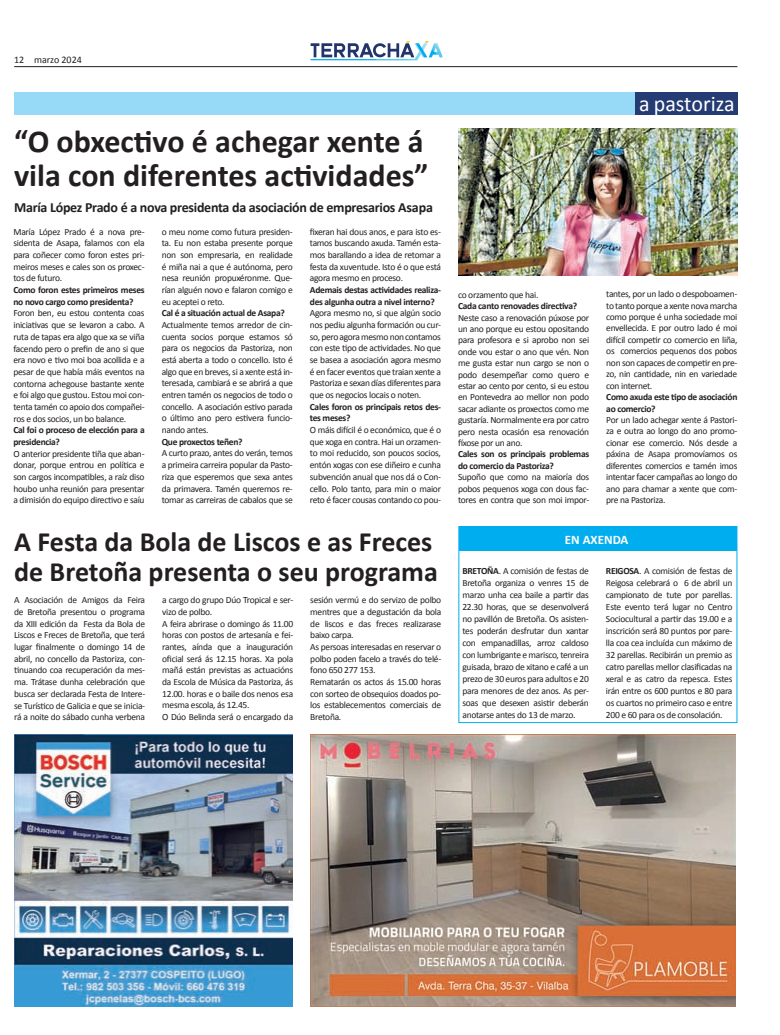
<style>
.page{position:relative;width:780px;height:1035px;background:#fff}
.page>*{position:absolute;margin:0;border:0;box-sizing:border-box;transform-origin:0 0}
.t1{font:700 32px/34px "Calibri";color:#231f20}
.t2{font:700 28px/30px "Calibri";color:#231f20}
.t3{font:22px "Calibri";color:#fff}
.t4{font:700 14px "Calibri";letter-spacing:-.02em;color:#231f20}
.t5{font:700 13px "Calibri";color:#fff}
.t6{font:10px "Calibri";color:#231f20}
.t7{font:9.5px/11.7px "Calibri";letter-spacing:-.03em;color:#231f20;text-align:justify}
.t8{font:700 9.5px/11.7px "Calibri";letter-spacing:-.03em;color:#231f20}
.s1{font-weight:700}
</style>
<div class="page">
<hr style="left:14px;top:66px;width:723px;height:1px;background:#231f20">
<svg style="left:310px;top:41px;width:132px;height:19px"></svg>
<div style="left:14px;top:92px;width:723px;height:22px;background:#97daf8"></div>
<div style="left:634px;top:92px;width:103px;height:22px;background:#253b73"></div>
<img style="left:458px;top:128px;width:279px;height:148px">
<svg style="left:458px;top:526px;width:280px;height:197px"></svg>
<div style="left:459px;top:526px;width:277px;height:25px;background:#00aeef"></div>
<img style="left:14px;top:734px;width:278px;height:272px">
<img style="left:310px;top:734px;width:425px;height:272px">
<p class="t6" style="left:14px;top:54px;width:69px">12 marzo 2024</p>
<h1 class="t1" style="left:14px;top:123px;width:416px">“O obxectivo é achegar xente á vila con diferentes actividades”</h1>
<h3 class="t4" style="left:14px;top:198px;width:420px">María López Prado é a nova presidenta da asociación de empresarios Asapa</h3>
<p class="t7" style="left:13px;top:225px;width:133px">María López Prado é a nova pre&shy;sidenta de Asapa, falamos con ela para coñecer como foron estes pri&shy;meiros meses e cales son os proxec&shy;tos de futuro.</p>
<p class="t8" style="left:13px;top:284px;width:133px">Como foron estes primeiros meses no novo cargo como presidenta?</p>
<p class="t7" style="left:13px;top:307px;width:133px">Foron ben, eu estou contenta coas iniciativas que se levaron a cabo. A ruta de tapas era algo que xa se viña facendo pero o prefin de ano si que era novo e tivo moi boa acollida e a pesar de que había máis eventos na contorna achegouse bastante xente e foi algo que gustou. Estou moi con&shy;tenta tamén co apoio dos compañei&shy;ros e dos socios, un bo balance.</p>
<p class="t8" style="left:13px;top:424px;width:133px">Cal foi o proceso de elección para a presidencia?</p>
<p class="t7" style="left:13px;top:447px;width:133px">O anterior presidente tiña que aban&shy;donar, porque entrou en política e son cargos incompatibles, a raíz diso houbo unha reunión para presentar a dimisión do equipo directivo e saíu</p>
<p class="t7" style="left:162px;top:225px;width:133px">o meu nome como futura presiden&shy;ta. Eu non estaba presente porque non son empresaria, en realidade é miña nai a que é autónoma, pero nesa reunión propuxéronme. Que&shy;rían alguén novo e falaron comigo e eu aceptei o reto.</p>
<p class="t8" style="left:162px;top:307px;width:125px">Cal é a situación actual de Asapa?</p>
<p class="t7" style="left:162px;top:318px;width:133px">Actualmente temos arredor de cin&shy;cuenta socios porque estamos só para os negocios da Pastoriza, non está aberta a todo o concello. Isto é algo que en breves, si a xente está in&shy;teresada, cambiará e se abrirá a que entren tamén os negocios de todo o concello. A asociación estivo parada o último ano pero estivera funcio&shy;nando antes.</p>
<p class="t8" style="left:162px;top:435px;width:82px">Que proxectos teñen?</p>
<p class="t7" style="left:162px;top:447px;width:133px">A curto prazo, antes do verán, temos a primeira carreira popular da Pasto&shy;riza que esperemos que sexa antes da primavera. Tamén queremos re&shy;tomar as carreiras de cabalos que se</p>
<p class="t7" style="left:310px;top:225px;width:133px">fixeran hai dous anos, e para isto es&shy;tamos buscando axuda. Tamén esta&shy;mos barallando a idea de retomar a festa da xuventude. Isto é o que está agora mesmo en proceso.</p>
<p class="t8" style="left:310px;top:283px;width:133px">Ademais destas actividades realiza&shy;des algunha outra a nivel interno?</p>
<p class="t7" style="left:310px;top:307px;width:133px">Agora mesmo no, si que algún socio nos pediu algunha formación ou cur&shy;so, pero agora mesmo non contamos con este tipo de actividades. No que se basea a asociación agora mesmo é en facer eventos que traian xente a Pastoriza e sexan días diferentes para que os negocios locais o noten.</p>
<p class="t8" style="left:310px;top:400px;width:133px">Cales foron os principais retos des&shy;tes meses?</p>
<p class="t7" style="left:310px;top:424px;width:133px">O máis difícil é o económico, que é o que xoga en contra. Hai un orzamen&shy;to moi reducido, son poucos socios, entón xogas con ese diñeiro e cunha subvención anual que nos dá o Con&shy;cello. Polo tanto, para min o maior reto é facer cousas contando co pou-</p>
<h2 class="t2" style="left:14px;top:525px;width:425px">A Festa da Bola de Liscos e as Freces de Bretoña presenta o seu programa</h2>
<p class="t7" style="left:14px;top:594px;width:132px">A Asociación de Amigos da Feira de Bretoña presentou o programa da XIII edición da Festa da Bola de Liscos e Freces de Bretoña, que terá lugar finalmente o domingo 14 de abril, no concello da Pastoriza, con&shy;tinuando coa recuperación da mes&shy;ma. Trátase dunha celebración que busca ser declarada Festa de Intere&shy;se Turístico de Galicia e que se inicia&shy;rá a noite do sábado cunha verbena</p>
<p class="t7" style="left:162px;top:594px;width:132px;text-align:left">a cargo do grupo Dúo Tropical e ser&shy;vizo de polbo.<br>A feira abrirase o domingo ás 11.00 horas con postos de artesanía e fei&shy;rantes, aínda que a inauguración oficial será ás 12.15 horas. Xa pola mañá están previstas as actuacións da Escola de Música da Pastoriza, ás<br>12.00. horas e o baile dos nenos esa mesma escola, ás 12.45.<br>O Dúo Belinda será o encargado da</p>
<p class="t7" style="left:310px;top:594px;width:132px;text-align:left">sesión vermú e do servizo de polbo mentres que a degustación da bola de liscos e das freces realizarase baixo carpa.<br>As persoas interesadas en reservar o polbo poden facelo a través do telé&shy;fono 650 277 153.<br>Rematarán os actos ás 15.00 horas con sorteo de obsequios doados po&shy;los establecementos comerciais de<br>Bretoña.</p>
<h3 class="t3" style="left:639px;top:90px;width:97px">a pastoriza</h3>
<p class="t7" style="left:458px;top:288px;width:82px">co orzamento que hai.</p>
<p class="t8" style="left:458px;top:300px;width:121px">Cada canto renovades directiva?</p>
<p class="t7" style="left:458px;top:311px;width:133px;line-height:11.4px">Neste caso a renovación púxose por un ano porque eu estou opositando para profesora e si aprobo non sei onde vou estar o ano que vén. Non me gusta estar nun cargo se non o podo desempeñar como quero e estar ao cento por cento, si eu estou en Pontevedra ao mellor non podo sacar adiante os proxectos como me gustaría. Normalmente era por catro pero nesta ocasión esa renovación fíxose por un ano.</p>
<p class="t8" style="left:458px;top:448px;width:133px;line-height:11.4px">Cales son os principais problemas do comercio da Pastoriza?</p>
<p class="t7" style="left:458px;top:471px;width:133px;line-height:11.4px">Supoño que como na maioría dos pobos pequenos xoga con dous fac&shy;tores en contra que son moi impor-</p>
<p class="t7" style="left:606px;top:288px;width:133px;line-height:11.4px">tantes, por un lado o despoboamen&shy;to tanto porque a xente nova marcha como porque é unha sociedade moi envellecida. E por outro lado é moi difícil competir co comercio en liña, os comercios pequenos dos pobos non son capaces de competir en pre&shy;zo, nin cantidade, nin en variedade con internet.</p>
<p class="t8" style="left:606px;top:391px;width:133px;line-height:11.4px">Como axuda este tipo de asociación ao comercio?</p>
<p class="t7" style="left:606px;top:414px;width:133px;line-height:11.4px">Por un lado achegar xente á Pastori&shy;za e outra ao longo do ano promo&shy;cionar ese comercio. Nós desde a páxina de Asapa promovíamos os diferentes comercios e tamén imos intentar facer campañas ao longo do ano para chamar a xente que com&shy;pre na Pastoriza.</p>
<h3 class="t5" style="left:565px;top:531px;width:65px">EN AXENDA</h3>
<p class="t7" style="left:462px;top:564px;width:128px;line-height:12px"><span class="s1">BRETOÑA</span>. A comisión de festas de Bretoña organiza o venres 15 de marzo unha cea baile a partir das 22.30 horas, que se desenvolverá no pavillón de Bretoña. Os asisten&shy;tes poderán desfrutar dun xantar con empanadillas, arroz caldoso con lumbrigante e marisco, tenreira guisada, brazo de xitano e café a un prezo de 30 euros para adultos e 20 para menores de dez anos. As per&shy;soas que desexen asistir deberán anotarse antes do 13 de marzo.</p>
<p class="t7" style="left:606px;top:565px;width:128px;line-height:12px"><span class="s1">REIGOSA</span>. A comisión de festas de Reigosa celebrará o 6 de abril un campionato de tute por parellas.<br>Este evento terá lugar no Centro Sociocultural a partir das 19.00 e a inscrición será 80 puntos por pare&shy;lla coa cea incluída cun máximo de 32 parellas. Recibirán un premio as catro parellas mellor clasificadas na xeral e as catro da repesca. Estes irán entre os 600 puntos e 80 para os cuartos no primeiro caso e entre 200 e 60 para os de consolación.</p>
</div>
